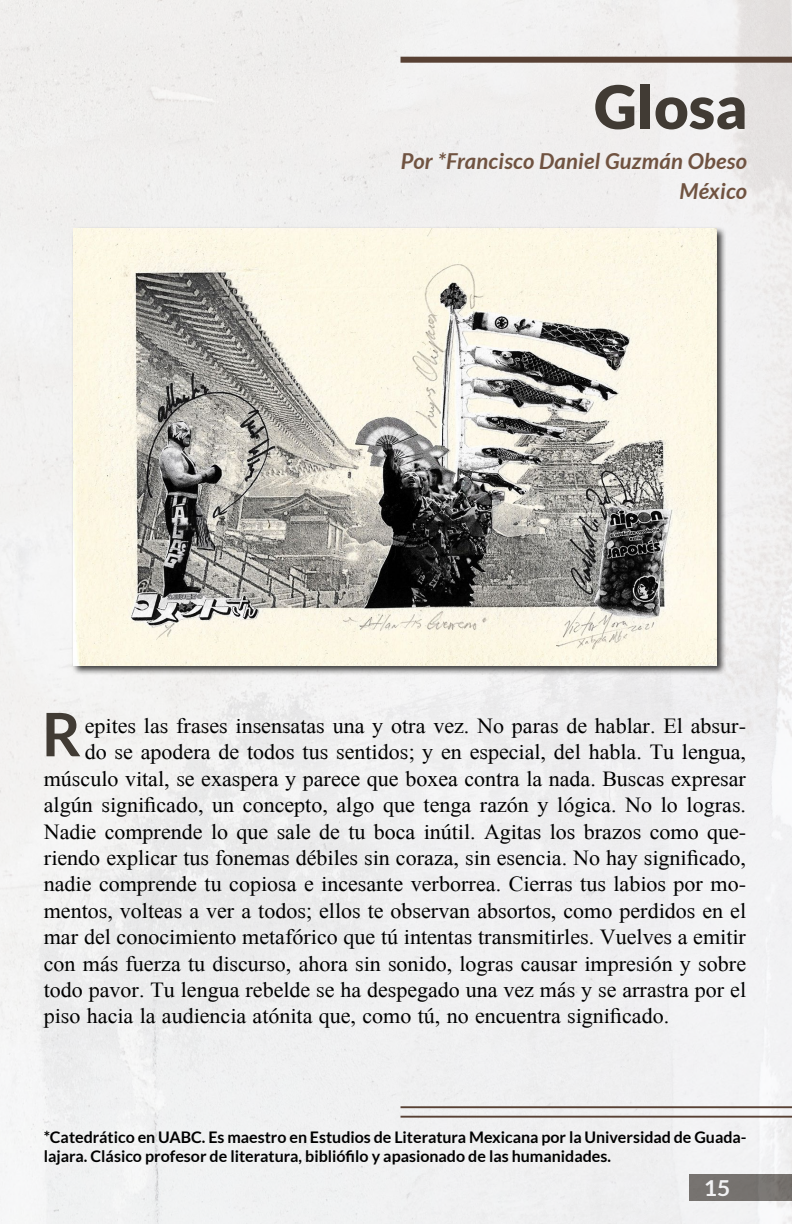
<style>
.page{position:relative;width:792px;height:1224px;background:#f0f0f0}
.page>*{position:absolute;margin:0;border:0;box-sizing:border-box;transform-origin:0 0}
.t1{font:900 60px "Lato";color:#413b34}
.t2{font:700 60px "Lato";color:#413b34}
.t3{font:22px "Doulos SIL";color:#000}
.t4{font:italic 700 22px/30px "Lato";letter-spacing:.01em;color:#705341;text-align:right}
.t5{font:700 22px "Lato";color:#fff;scale:1.04 1}
.t6{font:700 16px/19.2px "Lato";color:#000}
</style>
<div class="page">
<div style="left:401px;top:57px;width:391px;height:6px;background:#584134"></div>
<hr style="left:401px;top:1106px;width:391px;height:2px;background:#584134">
<hr style="left:401px;top:1116px;width:391px;height:2px;background:#584134">
<div style="left:72px;top:226px;width:654px;height:450px;background:#000;opacity:.75"></div>
<img style="left:74px;top:228px;width:642px;height:438px">
<h1 class="t1" style="left:594px;top:72px;width:155px">Glosa</h1>
<p class="t4" style="left:401px;top:146px;width:348px">Por *Francisco Daniel Guzmán Obeso<br>México</p>
<h1 class="t2" style="left:42px;top:700px;width:41px">R</h1>
<p class="t3" style="left:85px;top:713px;width:663px">epites las frases insensatas una y otra vez. No paras de hablar. El absur-</p>
<p class="t3" style="left:85px;top:739px;width:663px">do se apodera de todos tus sentidos; y en especial, del habla. Tu lengua,</p>
<p class="t3" style="left:44px;top:765px;width:704px">músculo vital, se exaspera y parece que boxea contra la nada. Buscas expresar</p>
<p class="t3" style="left:44px;top:792px;width:704px">algún significado, un concepto, algo que tenga razón y lógica. No lo logras.</p>
<p class="t3" style="left:44px;top:818px;width:704px">Nadie comprende lo que sale de tu boca inútil. Agitas los brazos como que-</p>
<p class="t3" style="left:44px;top:845px;width:704px">riendo explicar tus fonemas débiles sin coraza, sin esencia. No hay significado,</p>
<p class="t3" style="left:44px;top:871px;width:704px">nadie comprende tu copiosa e incesante verborrea. Cierras tus labios por mo-</p>
<p class="t3" style="left:44px;top:897px;width:704px">mentos, volteas a ver a todos; ellos te observan absortos, como perdidos en el</p>
<p class="t3" style="left:44px;top:924px;width:704px">mar del conocimiento metafórico que tú intentas transmitirles. Vuelves a emitir</p>
<p class="t3" style="left:44px;top:950px;width:704px">con más fuerza tu discurso, ahora sin sonido, logras causar impresión y sobre</p>
<p class="t3" style="left:44px;top:977px;width:704px">todo pavor. Tu lengua rebelde se ha despegado una vez más y se arrastra por el</p>
<p class="t3" style="left:44px;top:1003px;width:627px">piso hacia la audiencia atónita que, como tú, no encuentra significado.</p>
<p class="t6" style="left:44px;top:1128px;width:704px">*Catedrático en UABC. Es maestro en Estudios de Literatura Mexicana por la Universidad de Guada&shy;lajara. Clásico profesor de literatura, bibliófilo y apasionado de las humanidades.</p>
<p class="t5" style="left:704px;top:1175px;width:27px">15</p>
</div>
